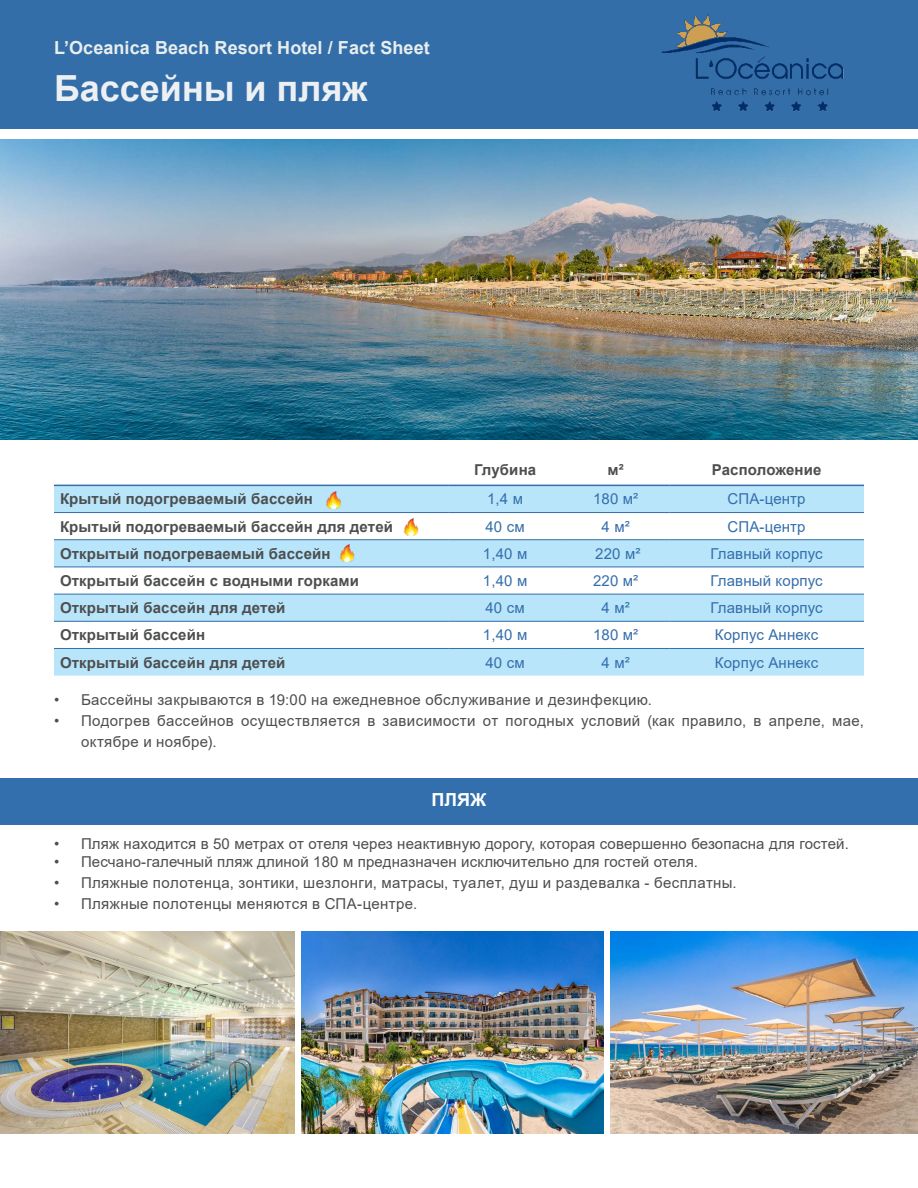
<style>
.page{position:relative;width:918px;height:1188px;background:#fff}
.page>*{position:absolute;margin:0;border:0;box-sizing:border-box;transform-origin:0 0}
.t1{font:700 36px "Arial";color:#edf0f2}
.t2{font:700 18px "Arial";letter-spacing:.005em;color:#e8eeee}
.t3{font:700 18px "Arial";color:#fff}
.t4{font:15px "Arial";letter-spacing:.01em;color:#4d4e4f}
.t5{font:700 15px "Arial";letter-spacing:.01em;color:#4c4e4f}
.t6{font:15px/21px "Arial";letter-spacing:.025em;color:#4c4e4f}
.t7{font:15px "Arial";letter-spacing:.01em;color:#346eac}
</style>
<div class="page">
<div style="left:0;top:0;width:918px;height:128px;background:#346ea9"></div>
<img style="left:301px;top:931px;width:303px;height:203px">
<img style="left:0;top:931px;width:294px;height:203px">
<svg style="left:54px;top:486px;width:810px;height:190px;fill:#b9e5fa"></svg>
<hr style="left:54px;top:512px;width:394px;height:1px;background:#336eab">
<hr style="left:448px;top:512px;width:114px;height:1px;background:#336eab">
<hr style="left:562px;top:512px;width:107px;height:1px;background:#336eab">
<hr style="left:669px;top:512px;width:195px;height:1px;background:#336eab">
<hr style="left:54px;top:539px;width:394px;height:1px;background:#336eab">
<hr style="left:448px;top:539px;width:114px;height:1px;background:#336eab">
<hr style="left:562px;top:539px;width:107px;height:1px;background:#336eab">
<hr style="left:669px;top:539px;width:195px;height:1px;background:#336eab">
<hr style="left:54px;top:567px;width:394px;height:1px;background:#336eab">
<hr style="left:448px;top:567px;width:114px;height:1px;background:#336eab">
<hr style="left:562px;top:567px;width:107px;height:1px;background:#336eab">
<hr style="left:669px;top:567px;width:195px;height:1px;background:#336eab">
<hr style="left:54px;top:594px;width:394px;height:1px;background:#336eab">
<hr style="left:448px;top:594px;width:114px;height:1px;background:#336eab">
<hr style="left:562px;top:594px;width:107px;height:1px;background:#336eab">
<hr style="left:669px;top:594px;width:195px;height:1px;background:#336eab">
<hr style="left:54px;top:621px;width:394px;height:1px;background:#336eab">
<hr style="left:448px;top:621px;width:114px;height:1px;background:#336eab">
<hr style="left:562px;top:621px;width:107px;height:1px;background:#336eab">
<hr style="left:669px;top:621px;width:195px;height:1px;background:#336eab">
<hr style="left:54px;top:648px;width:394px;height:1px;background:#336eab">
<hr style="left:448px;top:648px;width:114px;height:1px;background:#336eab">
<hr style="left:562px;top:648px;width:107px;height:1px;background:#336eab">
<hr style="left:669px;top:648px;width:195px;height:1px;background:#336eab">
<hr style="left:54px;top:485px;width:394px;height:1px;background:#336eab">
<hr style="left:448px;top:485px;width:114px;height:1px;background:#336eab">
<hr style="left:562px;top:485px;width:107px;height:1px;background:#336eab">
<hr style="left:669px;top:485px;width:195px;height:1px;background:#336eab">
<div style="left:0;top:778px;width:918px;height:47px;background:#336ead"></div>
<img style="left:611px;top:931px;width:307px;height:203px">
<img style="left:0;top:139px;width:918px;height:300px">
<img style="left:402px;top:518px;width:17px;height:18px">
<img style="left:338px;top:545px;width:17px;height:17px">
<img style="left:325px;top:492px;width:17px;height:17px">
<img style="left:661px;top:14px;width:183px;height:98px">
<p class="t2" style="left:54px;top:35px;width:377px">L’Oceanica Beach Resort Hotel / Fact Sheet</p>
<p class="t1" style="left:54px;top:63px;width:315px">Бассейны и пляж</p>
<p class="t5" style="left:474px;top:459px;width:64px">Глубина</p>
<p class="t5" style="left:608px;top:459px;width:18px">м²</p>
<p class="t5" style="left:712px;top:459px;width:111px">Расположение</p>
<p class="t5" style="left:60px;top:489px;width:254px">Крытый подогреваемый бассейн</p>
<p class="t7" style="left:487px;top:489px;width:37px">1,4 м</p>
<p class="t7" style="left:593px;top:489px;width:47px">180 м²</p>
<p class="t7" style="left:728px;top:489px;width:80px">СПА-центр</p>
<p class="t5" style="left:60px;top:516px;width:335px">Крытый подогреваемый бассейн для детей</p>
<p class="t7" style="left:486px;top:516px;width:41px">40 см</p>
<p class="t7" style="left:602px;top:516px;width:30px">4 м²</p>
<p class="t7" style="left:728px;top:516px;width:80px">СПА-центр</p>
<p class="t5" style="left:60px;top:543px;width:272px">Открытый подогреваемый бассейн</p>
<p class="t7" style="left:483px;top:543px;width:46px">1,40 м</p>
<p class="t7" style="left:595px;top:543px;width:47px">220 м²</p>
<p class="t7" style="left:710px;top:543px;width:114px">Главный корпус</p>
<p class="t5" style="left:60px;top:570px;width:301px">Открытый бассейн с водными горками</p>
<p class="t7" style="left:483px;top:570px;width:46px">1,40 м</p>
<p class="t7" style="left:593px;top:570px;width:47px">220 м²</p>
<p class="t7" style="left:710px;top:570px;width:114px">Главный корпус</p>
<p class="t5" style="left:60px;top:597px;width:227px">Открытый бассейн для детей</p>
<p class="t7" style="left:486px;top:598px;width:41px">40 см</p>
<p class="t7" style="left:602px;top:598px;width:30px">4 м²</p>
<p class="t7" style="left:710px;top:598px;width:114px">Главный корпус</p>
<p class="t5" style="left:60px;top:625px;width:147px">Открытый бассейн</p>
<p class="t7" style="left:483px;top:625px;width:46px">1,40 м</p>
<p class="t7" style="left:593px;top:625px;width:47px">180 м²</p>
<p class="t7" style="left:715px;top:625px;width:105px">Корпус Аннекс</p>
<p class="t5" style="left:60px;top:652px;width:227px">Открытый бассейн для детей</p>
<p class="t7" style="left:486px;top:652px;width:41px">40 см</p>
<p class="t7" style="left:602px;top:652px;width:30px">4 м²</p>
<p class="t7" style="left:715px;top:652px;width:105px">Корпус Аннекс</p>
<p class="t6" style="left:54px;top:689px;width:600px">• Бассейны закрываются в 19:00 на ежедневное обслуживание и дезинфекцию.</p>
<p class="t6" style="left:81px;top:710px;width:785px;text-indent:-27px">• Подогрев бассейнов осуществляется в зависимости от погодных условий (как правило, в апреле, мае, октябре и ноябре).</p>
<p class="t3" style="left:432px;top:787px;width:56px">ПЛЯЖ</p>
<p class="t4" style="left:54px;top:833px;width:796px">• Пляж находится в 50 метрах от отеля через неактивную дорогу, которая совершенно безопасна для гостей.</p>
<p class="t4" style="left:54px;top:851px;width:646px">• Песчано-галечный пляж длиной 180 м предназначен исключительно для гостей отеля.</p>
<p class="t4" style="left:54px;top:872px;width:684px">• Пляжные полотенца, зонтики, шезлонги, матрасы, туалет, душ и раздевалка - бесплатны.</p>
<p class="t4" style="left:54px;top:893px;width:365px">• Пляжные полотенцы меняются в СПА-центре.</p>
</div>
